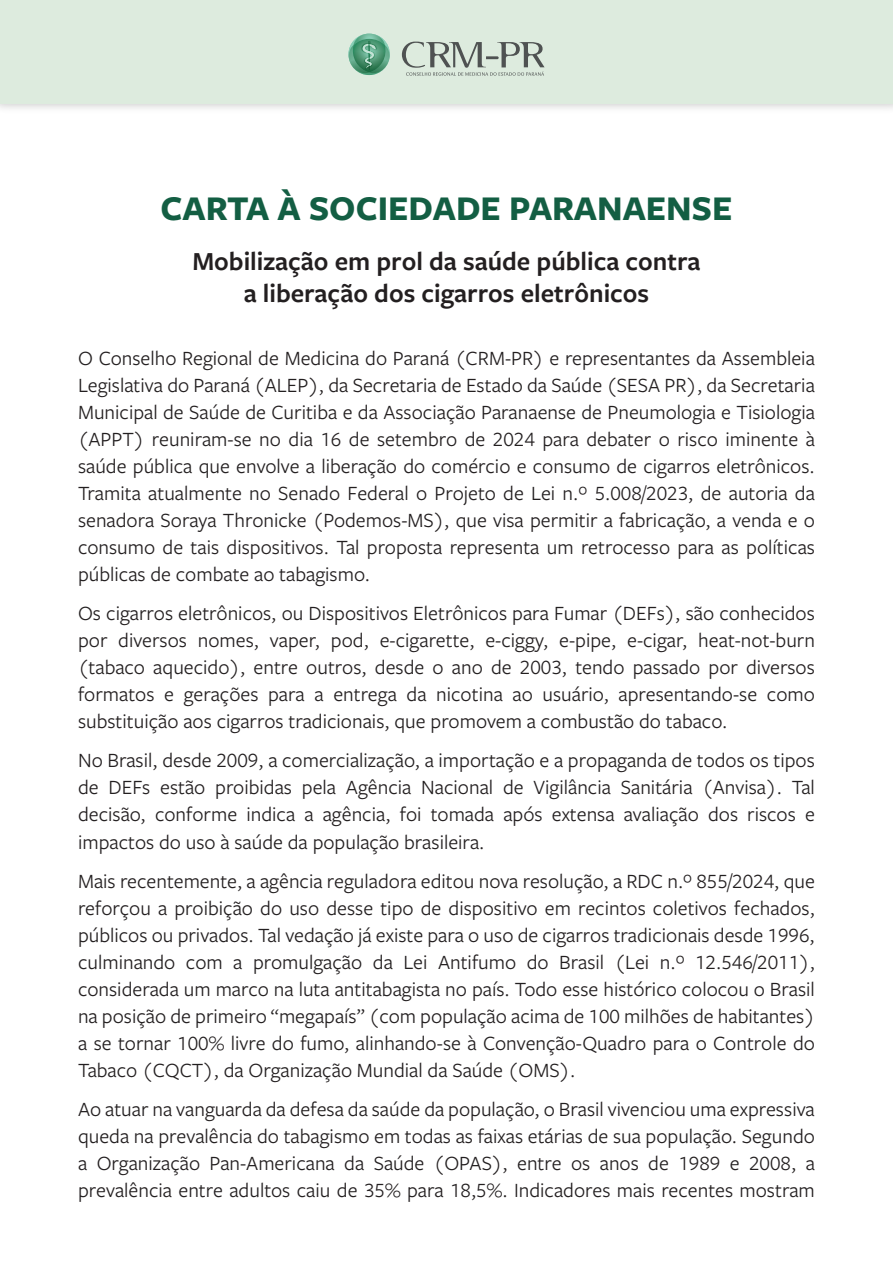
<style>
.page{position:relative;width:893px;height:1263px;background:#fff}
.page>*{position:absolute;margin:0;border:0;box-sizing:border-box;transform-origin:0 0}
.t1{font:700 36px "Freight Sans Pro";color:#135e43}
.t2{font:600 27px/32.4px "Freight Sans Pro";color:#231f20;text-align:center}
.t3{font:21px/27px "Freight Sans Pro";color:#231f20;text-align:justify}
</style>
<div class="page">
<div style="left:0;top:0;width:893px;height:103px;background:#ddebde"></div>
<svg style="left:348px;top:34px;width:42px;height:41px"></svg>
<svg style="left:402px;top:42px;width:143px;height:34px"></svg>
<svg style="left:349px;top:34px;width:40px;height:39px;background:#6baa8c"></svg>
<h1 class="t1" style="left:161px;top:183px;width:573px">CARTA À SOCIEDADE PARANAENSE</h1>
<p class="t2" style="left:192px;top:244px;width:510px">Mobilização em prol da saúde pública contra a liberação dos cigarros eletrônicos</p>
<p class="t3" style="left:78px;top:344px;width:738px">O Conselho Regional de Medicina do Paraná (CRM-PR) e representantes da Assembleia Legislativa do Paraná (ALEP), da Secretaria de Estado da Saúde (SESA PR), da Secretaria Municipal de Saúde de Curitiba e da Associação Paranaense de Pneumologia e Tisiologia (APPT) reuniram-se no dia 16 de setembro de 2024 para debater o risco iminente à saúde pública que envolve a liberação do comércio e consumo de cigarros eletrônicos.<br>Tramita atualmente no Senado Federal o Projeto de Lei n.º 5.008/2023, de autoria da senadora Soraya Thronicke (Podemos-MS), que visa permitir a fabricação, a venda e o consumo de tais dispositivos. Tal proposta representa um retrocesso para as políticas públicas de combate ao tabagismo.</p>
<p class="t3" style="left:78px;top:599px;width:738px">Os cigarros eletrônicos, ou Dispositivos Eletrônicos para Fumar (DEFs), são conhecidos por diversos nomes, vaper, pod, e-cigarette, e-ciggy, e-pipe, e-cigar, heat-not-burn (tabaco aquecido), entre outros, desde o ano de 2003, tendo passado por diversos formatos e gerações para a entrega da nicotina ao usuário, apresentando-se como substituição aos cigarros tradicionais, que promovem a combustão do tabaco.</p>
<p class="t3" style="left:78px;top:746px;width:738px">No Brasil, desde 2009, a comercialização, a importação e a propaganda de todos os tipos de DEFs estão proibidas pela Agência Nacional de Vigilância Sanitária (Anvisa). Tal decisão, conforme indica a agência, foi tomada após extensa avaliação dos riscos e impactos do uso à saúde da população brasileira.</p>
<p class="t3" style="left:78px;top:866px;width:738px">Mais recentemente, a agência reguladora editou nova resolução, a RDC n.º 855/2024, que reforçou a proibição do uso desse tipo de dispositivo em recintos coletivos fechados, públicos ou privados. Tal vedação já existe para o uso de cigarros tradicionais desde 1996, culminando com a promulgação da Lei Antifumo do Brasil (Lei n.º 12.546/2011), considerada um marco na luta antitabagista no país. Todo esse histórico colocou o Brasil na posição de primeiro “megapaís” (com população acima de 100 milhões de habitantes) a se tornar 100% livre do fumo, alinhando-se à Convenção-Quadro para o Controle do Tabaco (CQCT), da Organização Mundial da Saúde (OMS).</p>
<p class="t3" style="left:78px;top:1094px;width:738px">Ao atuar na vanguarda da defesa da saúde da população, o Brasil vivenciou uma expressiva queda na prevalência do tabagismo em todas as faixas etárias de sua população. Segundo a Organização Pan-Americana da Saúde (OPAS), entre os anos de 1989 e 2008, a prevalência entre adultos caiu de 35% para 18,5%. Indicadores mais recentes mostram</p>
</div>
